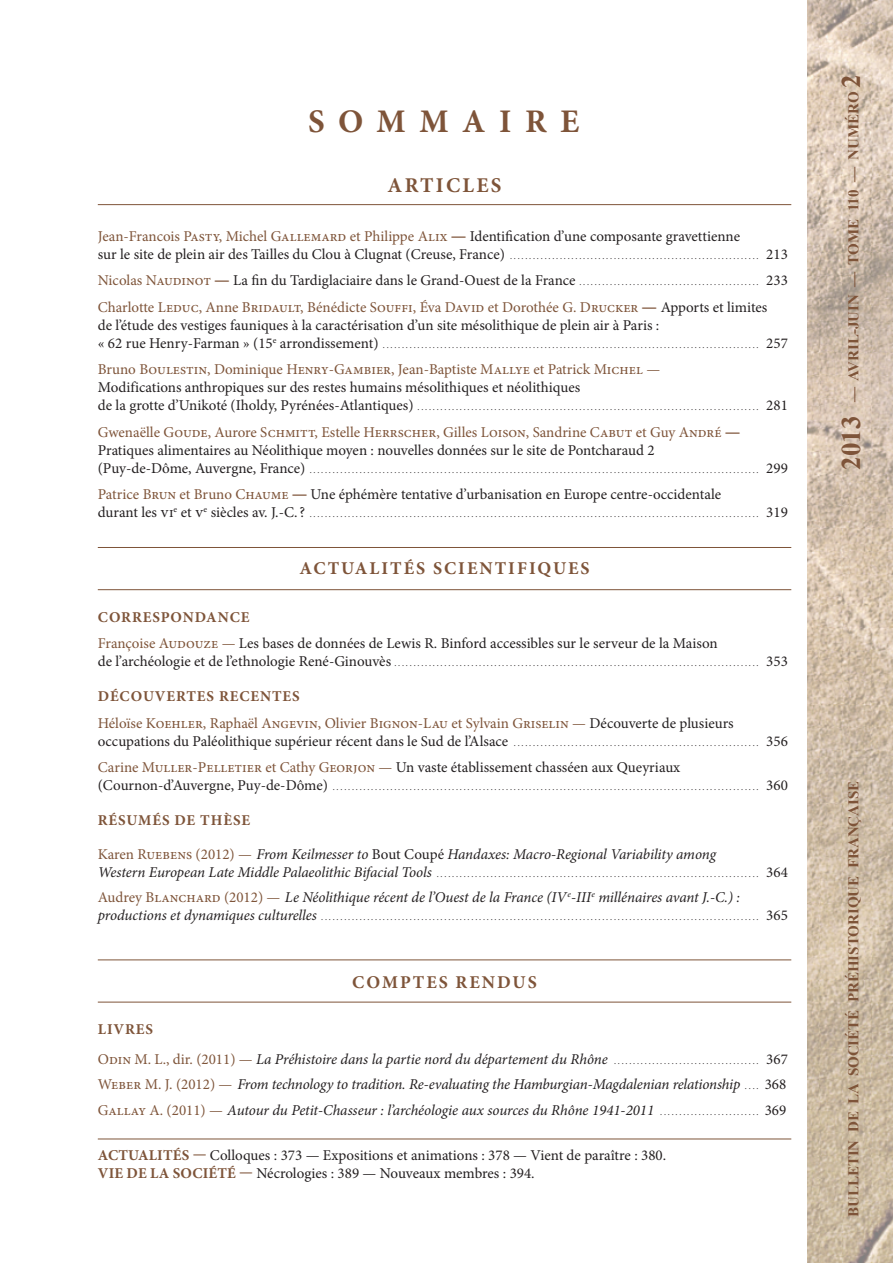
<style>
.page{position:relative;width:893px;height:1263px;background:#fff}
.page>*{position:absolute;margin:0;border:0;box-sizing:border-box;transform-origin:0 0}
.t1{font:700 33px "Minion Pro";letter-spacing:.41em;color:#7e5439}
.t2{font:700 21px "Minion Pro";letter-spacing:.11em;color:#7e5439}
.t3{font:700 18px "Minion Pro";letter-spacing:.11em;color:#7e5439}
._4_eme_de_couverture{font:15px/18px "Minion Pro";color:#231f20}
._4_eme_de_couverture-2{font:italic 15px "Minion Pro";letter-spacing:-.01em;color:#231f20}
._4_eme_de_couverture-3{font:15px/18px "Minion Pro";color:#7e5439}
.t4{font:700 15px "Times New Roman";color:#7e5439}
._4_eme_de_couverture-4{font:700 15px "Minion Pro";letter-spacing:.06em;color:#7e5439}
._4_eme_de_couverture-5{font:9px "Minion Pro";color:#231f20}
.s1{font-family:"Times New Roman"}
.s2{color:#231f20}
.s3{font-size:15px}
.s4{color:#7e5439}
.s5{font-family:"Times New Roman";color:#7e5439}
.s6{font-size:9px}
.s7{font-style:normal;color:#7e5439}
.s8{font-style:normal}
.s9{font-style:italic;font-size:15px}
.s10{font-style:normal;font-size:9px}
.s11{font-weight:700;color:#7e5439}
.s12{font-size:27px}
</style>
<div class="page">
<img style="left:808px;top:0;width:85px;height:1263px">
<hr style="left:98px;top:204px;width:693px;height:1px;background:#7e5439">
<hr style="left:98px;top:547px;width:693px;height:1px;background:#7e5439">
<hr style="left:98px;top:589px;width:693px;height:1px;background:#7e5439">
<hr style="left:98px;top:959px;width:693px;height:1px;background:#7e5439">
<hr style="left:98px;top:1002px;width:693px;height:1px;background:#7e5439">
<hr style="left:98px;top:1138px;width:693px;height:1px;background:#7e5439">
<p class="t1" style="left:308px;top:98px;width:273px">SOMMAIRE</p>
<p class="t2" style="left:388px;top:170px;width:115px">ARTICLES</p>
<p class="_4_eme_de_couverture-3" style="left:98px;top:227px;width:644px">Jean-Francois Pasty, Michel Gallemard et Philippe Alix <span class="s1">―</span> <span class="s2">Identification d’une composante gravettienne</span></p>
<p class="_4_eme_de_couverture-5" style="left:98px;top:250px;width:692px"><span class="s3">sur le site de plein air des Tailles du Clou à Clugnat (Creuse, France)</span> ................................................................. <span class="s3">213</span></p>
<p class="_4_eme_de_couverture" style="left:98px;top:271px;width:692px"><span class="s4">Nicolas Naudinot</span> <span class="s5">―</span> La fin du Tardiglaciaire dans le Grand-Ouest de la France <span class="s6">. . . . . . . . . . . . . . . . . . . . . . . . . . . . . . . . . . . . . . . . . . . . . . .</span> 233</p>
<p class="_4_eme_de_couverture" style="left:98px;top:298px;width:671px"><span class="s4">Charlotte Leduc, Anne Bridault, Bénédicte Souffi, Éva David et Dorothée G. Drucker</span> <span class="s5">―</span> Apports et limites de l’étude des vestiges fauniques à la caractérisation d’un site mésolithique de plein air à Paris :</p>
<p class="_4_eme_de_couverture-5" style="left:98px;top:339px;width:692px"><span class="s3">« 62 rue Henry-Farman » (15</span><sup>e</sup> <span class="s3">arrondissement)</span> .................................................................................................. <span class="s3">257</span></p>
<p class="_4_eme_de_couverture-3" style="left:98px;top:360px;width:564px">Bruno Boulestin, Dominique Henry-Gambier, Jean-Baptiste Mallye et Patrick Michel —<br><span class="s2">Modifications anthropiques sur des restes humains mésolithiques et néolithiques</span></p>
<p class="_4_eme_de_couverture-5" style="left:98px;top:401px;width:692px"><span class="s3">de la grotte d’Unikoté (Iholdy, Pyrénées-Atlantiques)</span> ......................................................................................... <span class="s3">281</span></p>
<p class="_4_eme_de_couverture-3" style="left:98px;top:423px;width:644px">Gwenaëlle Goude, Aurore Schmitt, Estelle Herrscher, Gilles Loison, Sandrine Cabut et Guy André <span class="s1">―<br></span><span class="s2">Pratiques alimentaires au Néolithique moyen : nouvelles données sur le site de Pontcharaud 2</span></p>
<p class="_4_eme_de_couverture-5" style="left:98px;top:464px;width:692px"><span class="s3">(Puy-de-Dôme, Auvergne, France)</span> ..................................................................................................................... <span class="s3">299</span></p>
<p class="_4_eme_de_couverture" style="left:98px;top:485px;width:625px"><span class="s4">Patrice Brun et Bruno Chaume</span> <span class="s5">―</span> Une éphémère tentative d’urbanisation en Europe centre-occidentale</p>
<p class="_4_eme_de_couverture-5" style="left:98px;top:508px;width:692px"><span class="s3">durant les vi</span><sup>e</sup> <span class="s3">et v</span><sup>e</sup> <span class="s3">siècles av. J.‑C.?</span> ..................................................................................................................... <span class="s3">319</span></p>
<p class="t3" style="left:299px;top:556px;width:292px">ACTUALITÉS SCIENTIFIQUES</p>
<p class="_4_eme_de_couverture-4" style="left:98px;top:606px;width:153px">CORRESPONDANCE</p>
<p class="_4_eme_de_couverture" style="left:98px;top:635px;width:621px"><span class="s4">Françoise Audouze —</span> Les bases de données de Lewis R. Binford accessibles sur le serveur de la Maison</p>
<p class="_4_eme_de_couverture-5" style="left:98px;top:657px;width:692px"><span class="s3">de l’archéologie et de l’ethnologie René-Ginouvès</span> ............................................................................................... <span class="s3">353</span></p>
<p class="_4_eme_de_couverture-4" style="left:98px;top:686px;width:203px">DÉCOUVERTES RECENTES</p>
<p class="_4_eme_de_couverture-3" style="left:98px;top:714px;width:637px">Héloïse Koehler, Raphaël Angevin, Olivier Bignon-Lau et Sylvain Griselin — <span class="s2">Découverte de plusieurs</span></p>
<p class="_4_eme_de_couverture-5" style="left:98px;top:737px;width:692px"><span class="s3">occupations du Paléolithique supérieur récent dans le Sud de l’Alsace</span> ................................................................ <span class="s3">356</span></p>
<p class="_4_eme_de_couverture" style="left:98px;top:759px;width:584px"><span class="s4">Carine Muller-Pelletier et Cathy Georjon —</span> Un vaste établissement chasséen aux Queyriaux</p>
<p class="_4_eme_de_couverture-5" style="left:98px;top:781px;width:692px"><span class="s3">(Cournon-d’Auvergne, Puy-de-Dôme)</span> ............................................................................................................... <span class="s3">360</span></p>
<p class="_4_eme_de_couverture-4" style="left:98px;top:810px;width:154px">RÉSUMÉS DE THÈSE</p>
<p class="_4_eme_de_couverture-2" style="left:98px;top:844px;width:620px"><span class="s7">Karen Ruebens (2012) —</span> From Keilmesser to <span class="s8">Bout Coupé</span> Handaxes: Macro-Regional Variability among</p>
<p class="_4_eme_de_couverture-5" style="left:98px;top:868px;width:692px"><span class="s9">Western European Late Middle Palaeolithic Bifacial Tools</span> .................................................................................... <span class="s3">364</span></p>
<p class="_4_eme_de_couverture-2" style="left:98px;top:887px;width:644px"><span class="s7">Audrey Blanchard (2012) —</span> Le Néolithique récent de l’Ouest de la France (IV<sup>e</sup>-III<sup>e</sup> millénaires avant J.-C.) :</p>
<p class="_4_eme_de_couverture-5" style="left:98px;top:911px;width:692px"><span class="s9">productions et dynamiques culturelles</span> .................................................................................................................. <span class="s3">365</span></p>
<p class="t3" style="left:352px;top:969px;width:186px">COMPTES RENDUS</p>
<p class="_4_eme_de_couverture-4" style="left:98px;top:1018px;width:57px">LIVRES</p>
<p class="_4_eme_de_couverture-2" style="left:98px;top:1048px;width:692px"><span class="s7">Odin M. L., dir. (2011) —</span> La Préhistoire dans la partie nord du département du Rhône <span class="s10">. . . . . . . . . . . . . . . . . . . . . . . . . . . . . . . . . . . . . .</span> <span class="s8">367</span></p>
<p class="_4_eme_de_couverture-2" style="left:98px;top:1074px;width:690px"><span class="s7">Weber M. J. (2012) —</span> From technology to tradition. Re-evaluating the Hamburgian-Magdalenian relationship <span class="s10">. . . .</span> <span class="s8">368</span></p>
<p class="_4_eme_de_couverture-2" style="left:98px;top:1099px;width:690px"><span class="s7">Gallay A. (2011) —</span> Autour du Petit-Chasseur : l’archéologie aux sources du Rhône 1941-2011 <span class="s10">. . . . . . . . . . . . . . . . . . . . . . . . . .</span> <span class="s8">369</span></p>
<p class="_4_eme_de_couverture" style="left:98px;top:1146px;width:570px"><span class="s11">ACTUALITÉS —</span> Colloques : 373 — Expositions et animations : 378 — Vient de paraître : 380.</p>
<p class="_4_eme_de_couverture" style="left:98px;top:1164px;width:438px"><span class="s11">VIE DE LA SOCIÉTÉ —</span> Nécrologies : 389 — Nouveaux membres : 394.</p>
<h3 class="t4" style="left:843px;top:470px;width:397px;rotate:-90deg"><span class="s12">2013</span> — AVRIL-JUIN — TOME 110 — NUMÉRO <span class="s12">2</span></h3>
<h3 class="t4" style="left:843px;top:1217px;width:438px;rotate:-90deg">BULLETIN DE LA SOCIÉTÉ PRÉHISTORIQUE FRANÇAISE</h3>
</div>
